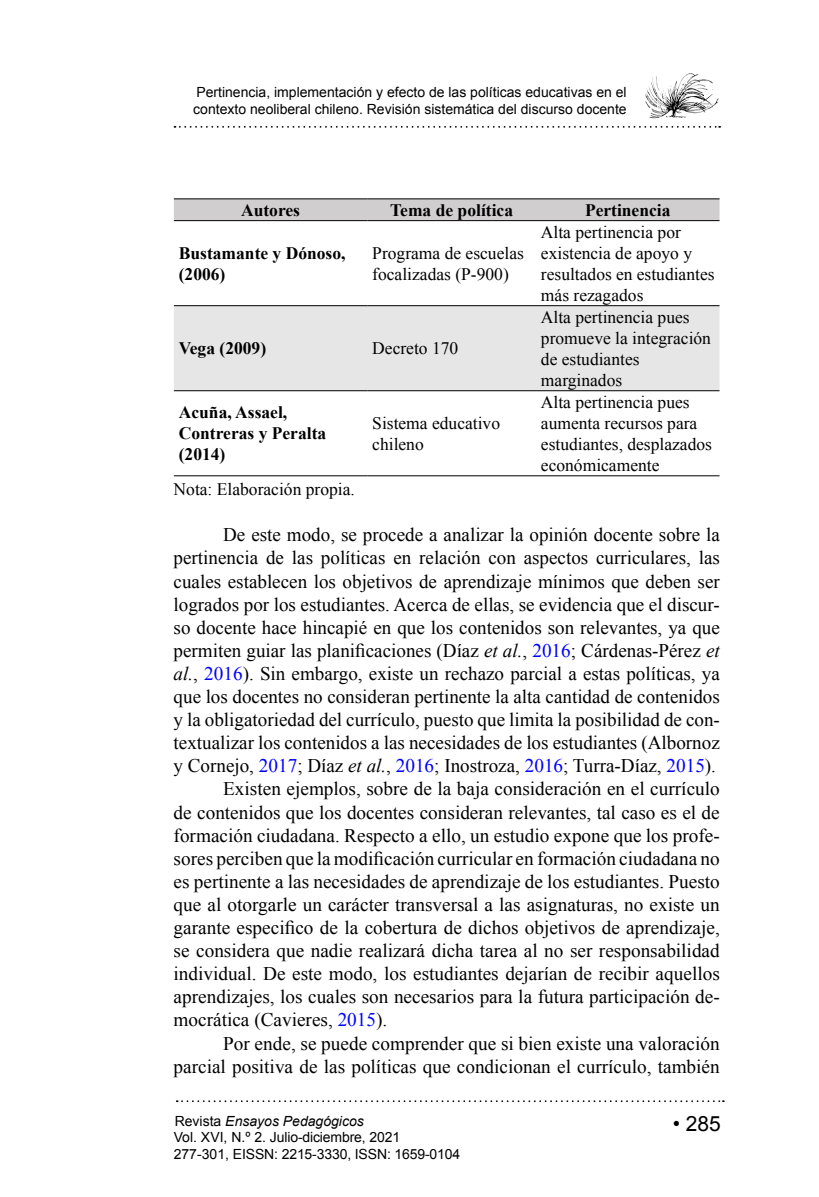
<style>
.page{position:relative;width:819px;height:1197px;background:#fff}
.page>*{position:absolute;margin:0;border:0;box-sizing:border-box;transform-origin:0 0}
.t1{font:21px "Arial";color:#000}
.t2{font:19.25px "Times New Roman";color:#000}
.t3{font:17.5px/21px "Times New Roman";color:#000}
.t4{font:700 17.5px/21px "Times New Roman";color:#000}
.t5{font:14px/16.6px "Arial";color:#000}
.s1{font-style:italic}
.s2{color:#00f}
</style>
<div class="page">
<img style="left:645px;top:73px;width:74px;height:46px">
<svg style="left:177px;top:1100px;width:547px;height:2px"></svg>
<svg style="left:174px;top:126px;width:546px;height:2px"></svg>
<div style="left:174px;top:199px;width:546px;height:21px;background:#d0cece"></div>
<svg style="left:174px;top:221px;width:546px;height:171px"></svg>
<div style="left:174px;top:306px;width:546px;height:84px;background:#e7e6e6"></div>
<hr style="left:174px;top:198px;width:193px;height:1px;background:#000">
<hr style="left:367px;top:198px;width:169px;height:1px;background:#000">
<hr style="left:536px;top:198px;width:184px;height:1px;background:#000">
<hr style="left:174px;top:220px;width:193px;height:1px;background:#000">
<hr style="left:367px;top:220px;width:169px;height:1px;background:#000">
<hr style="left:536px;top:220px;width:184px;height:1px;background:#000">
<hr style="left:174px;top:305px;width:193px;height:1px;background:#000">
<hr style="left:367px;top:305px;width:169px;height:1px;background:#000">
<hr style="left:536px;top:305px;width:184px;height:1px;background:#000">
<hr style="left:174px;top:390px;width:193px;height:1px;background:#000">
<hr style="left:367px;top:390px;width:169px;height:1px;background:#000">
<hr style="left:536px;top:390px;width:184px;height:1px;background:#000">
<hr style="left:174px;top:475px;width:193px;height:1px;background:#000">
<hr style="left:367px;top:475px;width:169px;height:1px;background:#000">
<hr style="left:536px;top:475px;width:184px;height:1px;background:#000">
<p class="t5" style="left:193px;top:84px;width:435px">Pertinencia, implementación y efecto de las políticas educativas en el contexto neoliberal chileno. Revisión sistemática del discurso docente</p>
<p class="t4" style="left:241px;top:199px;width:60px">Autores</p>
<p class="t4" style="left:390px;top:199px;width:124px">Tema de política</p>
<p class="t4" style="left:585px;top:199px;width:87px">Pertinencia</p>
<p class="t4" style="left:179px;top:242px;width:168px">Bustamante y Dónoso, (2006)</p>
<p class="t3" style="left:372px;top:242px;width:153px">Programa de escuelas focalizadas (P-900)</p>
<p class="t3" style="left:541px;top:221px;width:175px">Alta pertinencia por existencia de apoyo y resultados en estudiantes más rezagados</p>
<p class="t4" style="left:179px;top:337px;width:89px">Vega (2009)</p>
<p class="t3" style="left:372px;top:338px;width:88px">Decreto 170</p>
<p class="t4" style="left:179px;top:401px;width:149px">Acuña, Assael,<br>Contreras y Peralta (2014)</p>
<p class="t3" style="left:372px;top:412px;width:129px">Sistema educativo chileno</p>
<p class="t3" style="left:541px;top:306px;width:172px">Alta pertinencia pues promueve la integración de estudiantes marginados</p>
<p class="t3" style="left:541px;top:391px;width:173px">Alta pertinencia pues aumenta recursos para estudiantes, desplazados económicamente</p>
<p class="t3" style="left:174px;top:479px;width:183px">Nota: Elaboración propia.</p>
<p class="t2" style="left:223px;top:522px;width:498px">De este modo, se procede a analizar la opinión docente sobre la</p>
<p class="t2" style="left:174px;top:545px;width:548px">pertinencia de las políticas en relación con aspectos curriculares, las</p>
<p class="t2" style="left:174px;top:568px;width:548px">cuales establecen los objetivos de aprendizaje mínimos que deben ser</p>
<p class="t2" style="left:174px;top:591px;width:548px">logrados por los estudiantes. Acerca de ellas, se evidencia que el discur-</p>
<p class="t2" style="left:174px;top:614px;width:548px">so docente hace hincapié en que los contenidos son relevantes, ya que</p>
<p class="t2" style="left:174px;top:638px;width:548px">permiten guiar las planificaciones (Díaz <span class="s1">et al.</span>, <span class="s2">2016</span>; Cárdenas-Pérez <span class="s1">et</span></p>
<p class="t2" style="left:174px;top:661px;width:548px"><span class="s1">al.</span>, <span class="s2">2016</span>). Sin embargo, existe un rechazo parcial a estas políticas, ya</p>
<p class="t2" style="left:174px;top:684px;width:548px">que los docentes no consideran pertinente la alta cantidad de contenidos</p>
<p class="t2" style="left:174px;top:707px;width:548px">y la obligatoriedad del currículo, puesto que limita la posibilidad de con-</p>
<p class="t2" style="left:174px;top:730px;width:548px">textualizar los contenidos a las necesidades de los estudiantes (Albornoz</p>
<p class="t2" style="left:174px;top:753px;width:544px">y Cornejo, <span class="s2">2017</span>; Díaz <span class="s1">et al.</span>, <span class="s2">2016</span>; Inostroza, <span class="s2">2016</span>; Turra-Díaz, <span class="s2">2015</span>).</p>
<p class="t2" style="left:223px;top:776px;width:498px">Existen ejemplos, sobre de la baja consideración en el currículo</p>
<p class="t2" style="left:174px;top:799px;width:548px">de contenidos que los docentes consideran relevantes, tal caso es el de</p>
<p class="t2" style="left:174px;top:822px;width:548px">formación ciudadana. Respecto a ello, un estudio expone que los profe-</p>
<p class="t2" style="left:174px;top:845px;width:548px">sores perciben que la modificación curricular en formación ciudadana no</p>
<p class="t2" style="left:174px;top:869px;width:548px">es pertinente a las necesidades de aprendizaje de los estudiantes. Puesto</p>
<p class="t2" style="left:174px;top:892px;width:548px">que al otorgarle un carácter transversal a las asignaturas, no existe un</p>
<p class="t2" style="left:174px;top:915px;width:548px">garante especifico de la cobertura de dichos objetivos de aprendizaje,</p>
<p class="t2" style="left:174px;top:938px;width:548px">se considera que nadie realizará dicha tarea al no ser responsabilidad</p>
<p class="t2" style="left:174px;top:961px;width:548px">individual. De este modo, los estudiantes dejarían de recibir aquellos</p>
<p class="t2" style="left:174px;top:984px;width:548px">aprendizajes, los cuales son necesarios para la futura participación de-</p>
<p class="t2" style="left:174px;top:1007px;width:215px">mocrática (Cavieres, <span class="s2">2015</span>).</p>
<p class="t2" style="left:223px;top:1030px;width:498px">Por ende, se puede comprender que si bien existe una valoración</p>
<p class="t2" style="left:174px;top:1053px;width:548px">parcial positiva de las políticas que condicionan el currículo, también</p>
<p class="t5" style="left:174px;top:1113px;width:288px">Revista <span class="s1">Ensayos Pedagógicos<br></span>Vol. XVI, N.º 2. Julio-diciembre, 2021<br>277-301, EISSN: 2215-3330, ISSN: 1659-0104</p>
<p class="t1" style="left:673px;top:1110px;width:50px">• 285</p>
</div>
